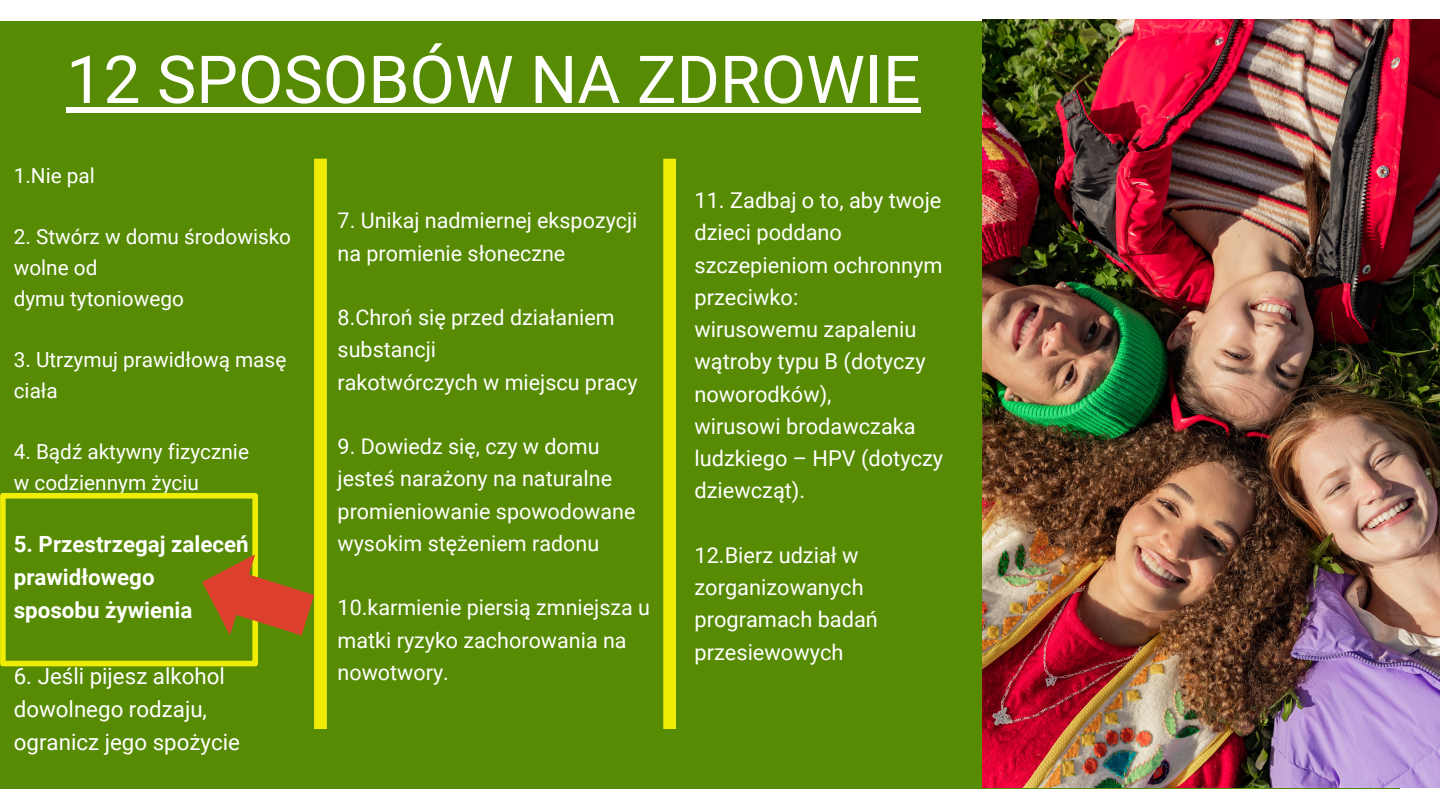
<style>
.page{position:relative;width:1440px;height:810px;background:#fff}
.page>*{position:absolute;margin:0;border:0;box-sizing:border-box;transform-origin:0 0}
.t1{font:66.2px "Roboto";color:#fff}
.t2{font:22.3px/33px "Roboto";color:#fff}
.t3{font:700 22.3px/33px "Roboto";color:#fff}
.t4{font:21.8px/32.2px "Roboto";color:#fff}
.t5{font:21.5px/32.2px "Roboto";color:#fff}
.t6{font:20.8px/30.8px "Roboto";color:#fff}
</style>
<div class="page">
<div style="left:0;top:21px;width:1399px;height:768px;background:#578b03"></div>
<img style="left:982px;top:20px;width:458px;height:768px">
<div style="left:66px;top:107px;width:855px;height:6px;background:#fff"></div>
<div style="left:314px;top:159px;width:13px;height:570px;background:#efed06"></div>
<div style="left:663px;top:159px;width:13px;height:570px;background:#efed06"></div>
<svg style="left:0;top:493px;width:314px;height:173px"></svg>
<p class="t1" style="left:66px;top:42px;width:856px">12 SPOSOBÓW NA ZDROWIE</p>
<h1 class="t6" style="left:14px;top:160px;width:83px">1.Nie pal</h1>
<p class="t6" style="left:14px;top:222px;width:279px">2. Stwórz w domu środowisko wolne od</p>
<p class="t6" style="left:14px;top:283px;width:172px">dymu tytoniowego</p>
<p class="t6" style="left:14px;top:345px;width:274px">3. Utrzymuj prawidłową masę ciała</p>
<p class="t6" style="left:14px;top:437px;width:237px">4. Bądź aktywny fizycznie</p>
<p class="t6" style="left:14px;top:468px;width:187px">w codziennym życiu</p>
<p class="t3" style="left:14px;top:528px;width:237px">5. Przestrzegaj zaleceń prawidłowego<br>sposobu żywienia</p>
<p class="t2" style="left:14px;top:660px;width:213px">6. Jeśli pijesz alkohol dowolnego rodzaju,</p>
<p class="t2" style="left:14px;top:726px;width:228px">ogranicz jego spożycie</p>
<p class="t5" style="left:338px;top:205px;width:301px">7. Unikaj nadmiernej ekspozycji</p>
<p class="t5" style="left:338px;top:237px;width:229px">na promienie słoneczne</p>
<p class="t5" style="left:338px;top:302px;width:279px">8.Chroń się przed działaniem substancji</p>
<p class="t5" style="left:338px;top:366px;width:301px">rakotwórczych w miejscu pracy</p>
<p class="t5" style="left:338px;top:431px;width:263px">9. Dowiedz się, czy w domu</p>
<p class="t5" style="left:338px;top:463px;width:276px">jesteś narażony na naturalne</p>
<p class="t5" style="left:338px;top:495px;width:299px">promieniowanie spowodowane</p>
<p class="t5" style="left:338px;top:527px;width:263px">wysokim stężeniem radonu</p>
<p class="t5" style="left:338px;top:592px;width:314px">10.karmienie piersią zmniejsza u matki ryzyko zachorowania na nowotwory.</p>
<p class="t4" style="left:694px;top:185px;width:250px">11. Zadbaj o to, aby twoje dzieci poddano szczepieniom ochronnym przeciwko:</p>
<p class="t4" style="left:694px;top:314px;width:233px">wirusowemu zapaleniu wątroby typu B (dotyczy noworodków),</p>
<p class="t4" style="left:694px;top:410px;width:250px">wirusowi brodawczaka ludzkiego – HPV (dotyczy dziewcząt).</p>
<h2 class="t4" style="left:694px;top:539px;width:171px">12.Bierz udział w zorganizowanych</h2>
<p class="t4" style="left:694px;top:604px;width:185px">programach badań przesiewowych</p>
</div>
